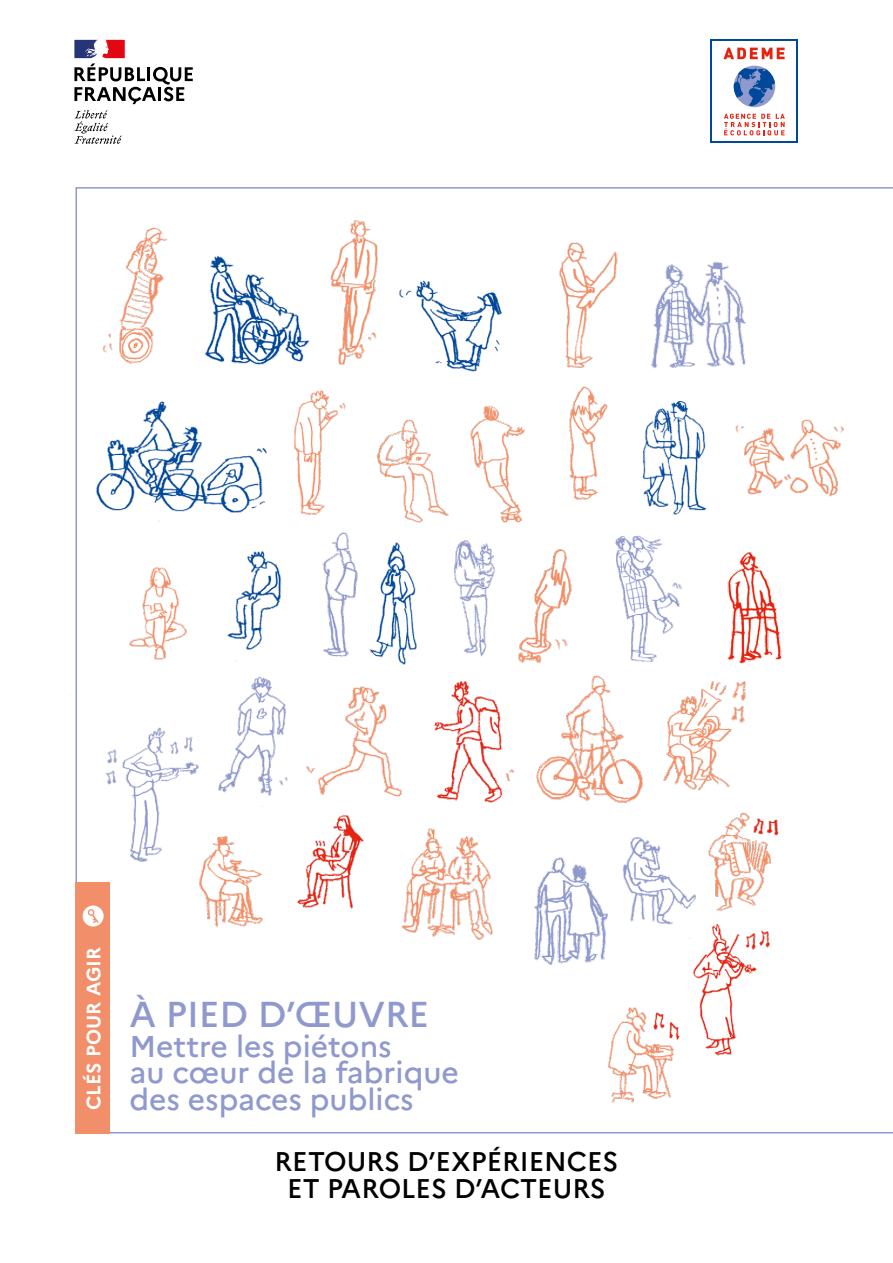
<style>
.page{position:relative;width:893px;height:1263px;background:#fff}
.page>*{position:absolute;margin:0;border:0;box-sizing:border-box;transform-origin:0 0}
.t1{font:500 36px "Marianne";color:#8f99cd}
.t2{font:500 30px/26.7px "Marianne";color:#8f99cd}
.t3{font:500 27px/27px "Marianne";color:#000;text-align:center}
.t4{font:700 19.35px "Marianne";color:#fff}
</style>
<div class="page">
<img style="left:70px;top:39px;width:823px;height:1095px">
<svg style="left:711px;top:40px;width:87px;height:103px"></svg>
<div style="left:712px;top:42px;width:84px;height:99px;background:#fff"></div>
<svg style="left:734px;top:66px;width:41px;height:41px"></svg>
<svg style="left:723px;top:48px;width:62px;height:11px"></svg>
<svg style="left:724px;top:114px;width:61px;height:22px"></svg>
<svg style="left:74px;top:110px;width:48px;height:34px"></svg>
<svg style="left:74px;top:40px;width:119px;height:64px"></svg>
<div style="left:76px;top:882px;width:34px;height:251px;background:#f28f6a"></div>
<svg style="left:83px;top:905px;width:21px;height:21px"></svg>
<p class="t4" style="left:82px;top:1110px;width:165px;rotate:-90deg">CLÉS POUR AGIR</p>
<p class="t1" style="left:129px;top:992px;width:301px">À PIED D’ŒUVRE</p>
<p class="t2" style="left:129px;top:1032px;width:331px">Mettre les piétons<br>au cœur de la fabrique des espaces publics</p>
<p class="t3" style="left:275px;top:1148px;width:345px">RETOURS D’EXPÉRIENCES<br>ET PAROLES D’ACTEURS</p>
</div>
